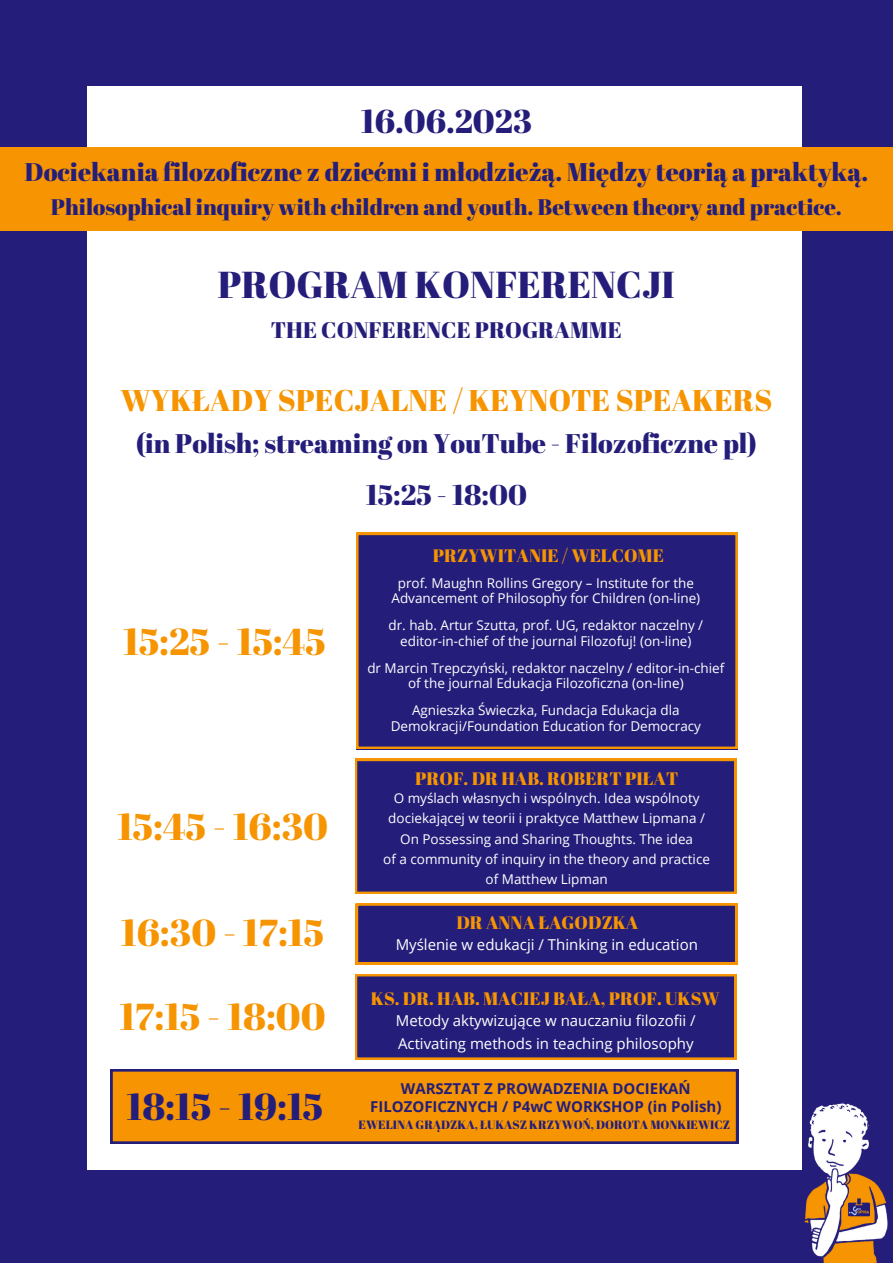
<style>
.page{position:relative;width:893px;height:1264px;background:#fff}
.page>*{position:absolute;margin:0;border:0;box-sizing:border-box;transform-origin:0 0}
.t1{font:37.5px "Abril Fatface";color:#f69501}
.t2{font:37.5px "Abril Fatface";color:#241d7a}
.t3{font:33px "Abril Fatface";color:#241d7a}
.t4{font:30px "Abril Fatface";color:#f69501}
.t5{font:28.5px "Abril Fatface";color:#241d7a}
.t6{font:27px "Abril Fatface";color:#241d7a}
.t7{font:25.5px "Abril Fatface";color:#241d7a}
.t8{font:22.5px "Abril Fatface";color:#241d7a}
.t9{font:18px "Abril Fatface";color:#f69501}
.t10{font:15px "Open Sans";color:#fff}
.t11{font:700 15px/18px "Open Sans";color:#241d7a;text-align:center}
.t12{font:13.5px/15.6px "Open Sans";color:#fff;text-align:center}
.t13{font:12px "Abril Fatface";color:#241d7a}
</style>
<div class="page">
<div style="left:0;top:0;width:892px;height:1262px;background:#241d7a"></div>
<div style="left:87px;top:86px;width:714px;height:1083px;background:#fff"></div>
<div style="left:356px;top:533px;width:381px;height:215px;background:#241d7a"></div>
<div style="left:355px;top:759px;width:381px;height:134px;background:#241d7a"></div>
<div style="left:0;top:147px;width:892px;height:83px;background:#f69501"></div>
<svg style="left:356px;top:903px;width:381px;height:61px"></svg>
<svg style="left:355px;top:974px;width:381px;height:85px"></svg>
<svg style="left:110px;top:1069px;width:628px;height:74px"></svg>
<img style="left:755px;top:1097px;width:133px;height:165px">
<p class="t3" style="left:360px;top:98px;width:173px">16.06.2023</p>
<p class="t7" style="left:25px;top:154px;width:845px">Dociekania filozoficzne z dziećmi i młodzieżą. Między teorią a praktyką.</p>
<p class="t8" style="left:51px;top:192px;width:792px">Philosophical inquiry with children and youth. Between theory and practice.</p>
<p class="t2" style="left:218px;top:259px;width:458px">PROGRAM KONFERENCJI</p>
<p class="t8" style="left:271px;top:314px;width:352px">THE CONFERENCE PROGRAMME</p>
<p class="t4" style="left:120px;top:379px;width:653px">WYKŁADY SPECJALNE / KEYNOTE SPEAKERS</p>
<p class="t6" style="left:136px;top:424px;width:622px">(in Polish; streaming on YouTube - Filozoficzne pl)</p>
<p class="t5" style="left:365px;top:474px;width:163px">15:25 - 18:00</p>
<p class="t1" style="left:123px;top:615px;width:204px">15:25 - 15:45</p>
<p class="t1" style="left:117px;top:800px;width:212px">15:45 - 16:30</p>
<p class="t1" style="left:121px;top:906px;width:205px">16:30 - 17:15</p>
<p class="t1" style="left:119px;top:990px;width:208px">17:15 - 18:00</p>
<p class="t2" style="left:126px;top:1080px;width:198px">18:15 - 19:15</p>
<p class="t9" style="left:432px;top:543px;width:233px">PRZYWITANIE / WELCOME</p>
<p class="t12" style="left:391px;top:574px;width:310px">prof. Maughn Rollins Gregory – Institute for the<br>Advancement of Philosophy for Children (on-line)</p>
<p class="t12" style="left:388px;top:617px;width:316px">dr. hab. Artur Szutta, prof. UG, redaktor naczelny /</p>
<p class="t12" style="left:400px;top:632px;width:293px">editor-in-chief of the journal Filozofuj! (on-line)</p>
<p class="t12" style="left:367px;top:659px;width:358px">dr Marcin Trepczyński, redaktor naczelny / editor-in-chief</p>
<p class="t12" style="left:408px;top:675px;width:277px">of the journal Edukacja Filozoficzna (on-line)</p>
<p class="t12" style="left:390px;top:702px;width:312px">Agnieszka Świeczka, Fundacja Edukacja dla<br>Demokracji/Foundation Education for Democracy</p>
<p class="t9" style="left:415px;top:765px;width:264px">PROF. DR HAB. ROBERT PIŁAT</p>
<p class="t12" style="left:388px;top:787px;width:318px;line-height:20.2px">O myślach własnych i wspólnych. Idea wspólnoty dociekającej w teorii i praktyce Matthew Lipmana /</p>
<p class="t12" style="left:400px;top:830px;width:294px">On Possessing and Sharing Thoughts. The idea</p>
<p class="t12" style="left:383px;top:851px;width:328px">of a community of inquiry in the theory and practice</p>
<p class="t12" style="left:485px;top:871px;width:124px">of Matthew Lipman</p>
<p class="t9" style="left:456px;top:909px;width:183px">DR ANNA ŁAGODZKA</p>
<p class="t10" style="left:395px;top:933px;width:304px">Myślenie w edukacji / Thinking in education</p>
<p class="t9" style="left:371px;top:986px;width:350px">KS. DR. HAB. MACIEJ BAŁA, PROF. UKSW</p>
<p class="t10" style="left:396px;top:1010px;width:301px">Metody aktywizujące w nauczaniu filozofii /</p>
<p class="t10" style="left:398px;top:1032px;width:297px">Activating methods in teaching philosophy</p>
<p class="t11" style="left:370px;top:1079px;width:353px">WARSZTAT Z PROWADZENIA DOCIEKAŃ<br>FILOZOFICZNYCH / P4wC WORKSHOP (in Polish)</p>
<p class="t13" style="left:358px;top:1116px;width:373px">EWELINA GRĄDZKA, ŁUKASZ KRZYWOŃ, DOROTA MONKIEWICZ</p>
</div>
